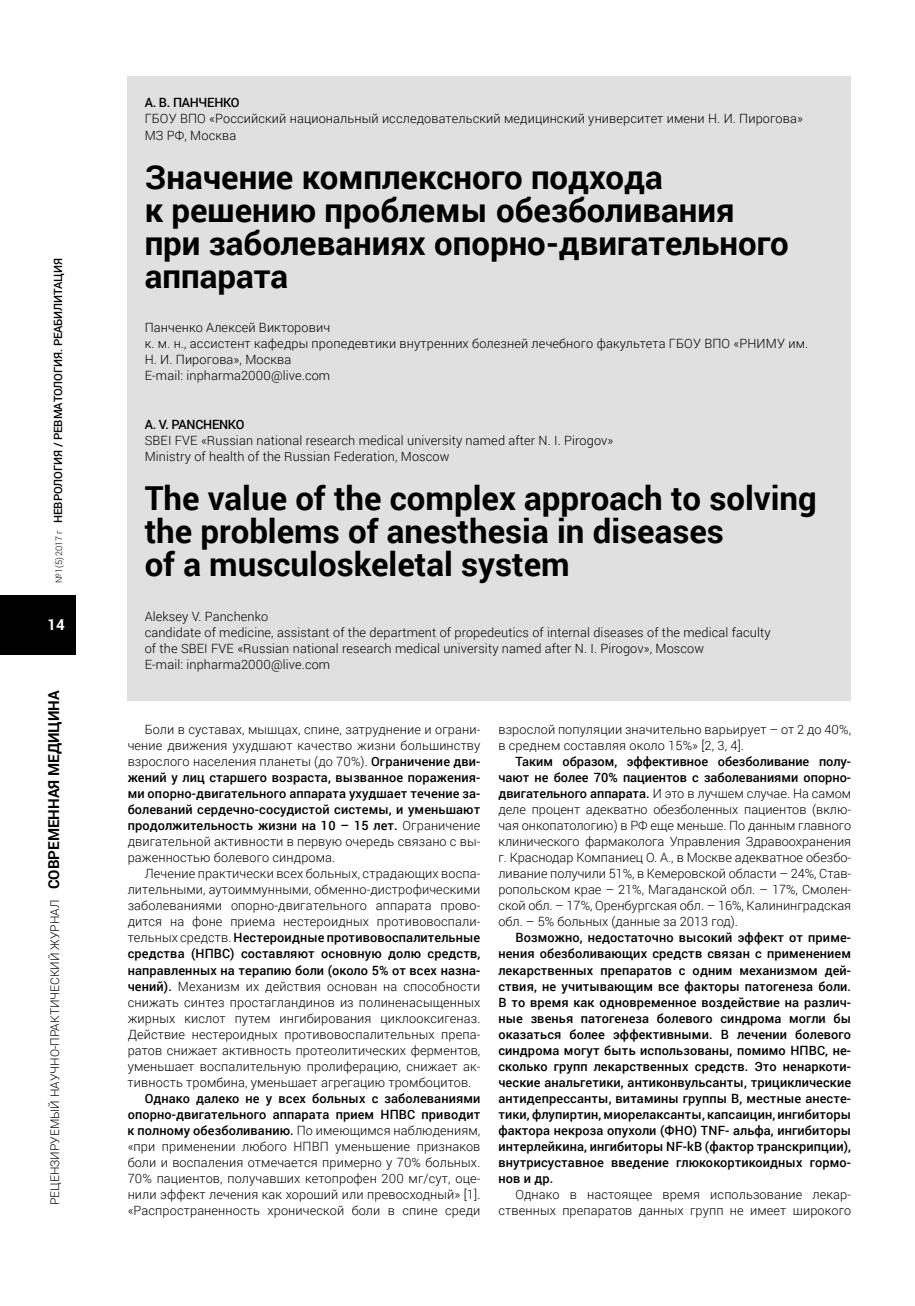
<style>
.page{position:relative;width:915px;height:1306px;background:#fff}
.page>*{position:absolute;margin:0;border:0;box-sizing:border-box;transform-origin:0 0}
.t1{font:700 33px/33px "Roboto";color:#000}
.t2{font:700 15px "Roboto";color:#fff}
.t3{font:300 12.75px/16px "Roboto";letter-spacing:.01em;color:#000}
.t4{font:500 12.75px/16px "Roboto";letter-spacing:.01em;color:#000;text-align:justify}
.t5{font:500 12.75px "Roboto";letter-spacing:-.02em;color:#000}
.t6{font:300 12px "Roboto";color:#000}
.t7{font:500 11.4px "Roboto";letter-spacing:-.01em;color:#000}
.s1{font-weight:300;font-size:9px}
.s2{font-weight:700;font-size:15px}
.s3{font-weight:500}
</style>
<div class="page">
<div style="left:0;top:595px;width:75px;height:60px;background:#000"></div>
<div style="left:128px;top:77px;width:722px;height:624px;background:#e0e0e0"></div>
<p class="t7" style="left:50px;top:582px;width:326px;rotate:-90deg"><span class="s1">№1(5) 2017 г</span> НЕВРОЛОГИЯ / РЕВМАТОЛОГИЯ. РЕАБИЛИТАЦИЯ</p>
<p class="t2" style="left:47px;top:614px;width:19px">14</p>
<p class="t6" style="left:46px;top:1204px;width:516px;rotate:-90deg">РЕЦЕНЗИРУЕМЫЙ НАУЧНО-ПРАКТИЧЕСКИЙ ЖУРНАЛ <span class="s2">СОВРЕМЕННАЯ МЕДИЦИНА</span></p>
<p class="t5" style="left:145px;top:94px;width:96px">А. В. ПАНЧЕНКО</p>
<p class="t3" style="left:145px;top:110px;width:659px">ГБОУ ВПО «Российский национальный исследовательский медицинский университет имени Н. И. Пирогова»<br>МЗ РФ, Москва</p>
<h1 class="t1" style="left:145px;top:159px;width:645px">Значение комплексного подхода<br>к решению проблемы обезболивания при заболеваниях опорно-двигательного аппарата</h1>
<p class="t3" style="left:145px;top:319px;width:664px">Панченко Алексей Викторович<br>к. м. н., ассистент кафедры пропедевтики внутренних болезней лечебного факультета ГБОУ ВПО «РНИМУ им.<br>Н. И. Пирогова», Москва<br>Е-mail: inpharma2000@live.com</p>
<p class="t5" style="left:145px;top:415px;width:101px">A. V. PANCHENKO</p>
<p class="t3" style="left:145px;top:431px;width:470px">SBEI FVE «Russian national research medical university named after N. I. Pirogov»<br>Ministry of health of the Russian Federation, Moscow</p>
<h1 class="t1" style="left:145px;top:480px;width:673px">The value of the complex approach to solving the problems of anesthesia in diseases<br>of a musculoskeletal system</h1>
<p class="t3" style="left:145px;top:608px;width:627px">Aleksey V. Panchenko<br>candidate of medicine, assistant of the department of propedeutics of internal diseases of the medical faculty of the SBEI FVE «Russian national research medical university named after N. I. Pirogov», Moscow<br>E-mail: inpharma2000@live.com</p>
<p class="t3" style="left:128px;top:720px;width:354px;text-align:justify;text-indent:17px">Боли в суставах, мышцах, спине, затруднение и ограни&shy;чение движения ухудшают качество жизни большинству взрослого населения планеты (до 70%). <span class="s3">Ограничение дви&shy;жений у лиц старшего возраста, вызванное поражения&shy;ми опорно-двигательного аппарата ухудшает течение за&shy;болеваний сердечно-сосудистой системы, и уменьшают продолжительность жизни на 10 – 15 лет.</span> Ограничение двигательной активности в первую очередь связано с вы&shy;раженностью болевого синдрома.</p>
<p class="t3" style="left:128px;top:865px;width:354px;text-align:justify;text-indent:17px">Лечение практически всех больных, страдающих воспа&shy;лительными, аутоиммунными, обменно-дистрофическими заболеваниями опорно-двигательного аппарата прово&shy;дится на фоне приема нестероидных противовоспали&shy;тельных средств. <span class="s3">Нестероидные противовоспалительные средства (НПВС) составляют основную долю средств, направленных на терапию боли (около 5% от всех назна&shy;чений).</span> Механизм их действия основан на способности снижать синтез простагландинов из полиненасыщенных жирных кислот путем ингибирования циклооксигеназ.<br>Действие нестероидных противовоспалительных препа&shy;ратов снижает активность протеолитических ферментов, уменьшает воспалительную пролиферацию, снижает ак&shy;тивность тромбина, уменьшает агрегацию тромбоцитов.</p>
<p class="t3" style="left:128px;top:1089px;width:354px;text-align:justify;text-indent:17px"><span class="s3">Однако далеко не у всех больных с заболеваниями опорно-двигательного аппарата прием НПВС приводит к полному обезболиванию.</span> По имеющимся наблюдениям, «при применении любого НПВП уменьшение признаков боли и воспаления отмечается примерно у 70% больных.<br>70% пациентов, получавших кетопрофен 200 мг/сут, оце&shy;нили эффект лечения как хороший или превосходный» [1]. «Распространенность хронической боли в спине среди</p>
<p class="t3" style="left:498px;top:720px;width:354px">взрослой популяции значительно варьирует – от 2 до 40%, в среднем составляя около 15%» [2, 3, 4].</p>
<p class="t3" style="left:498px;top:752px;width:354px;text-align:justify;text-indent:17px"><span class="s3">Таким образом, эффективное обезболивание полу&shy;чают не более 70% пациентов с заболеваниями опорно&shy;двигательного аппарата.</span> И это в лучшем случае. На самом деле процент адекватно обезболенных пациентов (вклю&shy;чая онкопатологию) в РФ еще меньше. По данным главного клинического фармаколога Управления Здравоохранения г. Краснодар Компаниец О. А., в Москве адекватное обезбо&shy;ливание получили 51%, в Кемеровской области – 24%, Став&shy;ропольском крае – 21%, Магаданской обл. – 17%, Смолен&shy;ской обл. – 17%, Оренбургская обл. – 16%, Калининградская обл. – 5% больных (данные за 2013 год).</p>
<p class="t4" style="left:498px;top:929px;width:354px;text-indent:17px">Возможно, недостаточно высокий эффект от приме&shy;нения обезболивающих средств связан с применением лекарственных препаратов с одним механизмом дей&shy;ствия, не учитывающим все факторы патогенеза боли.<br>В то время как одновременное воздействие на различ&shy;ные звенья патогенеза болевого синдрома могли бы оказаться более эффективными. В лечении болевого синдрома могут быть использованы, помимо НПВС, не&shy;сколько групп лекарственных средств. Это ненаркоти&shy;ческие анальгетики, антиконвульсанты, трициклические антидепрессанты, витамины группы В, местные анесте&shy;тики, флупиртин, миорелаксанты, капсаицин, ингибиторы фактора некроза опухоли (ФНО) TNF- альфа, ингибиторы интерлейкина, ингибиторы NF-kB (фактор транскрипции), внутрисуставное введение глюкокортикоидных гормо&shy;нов и др.</p>
<p class="t3" style="left:498px;top:1186px;width:354px;text-align:right">Однако в настоящее время использование лекар&shy;ственных препаратов данных групп не имеет широкого</p>
</div>
